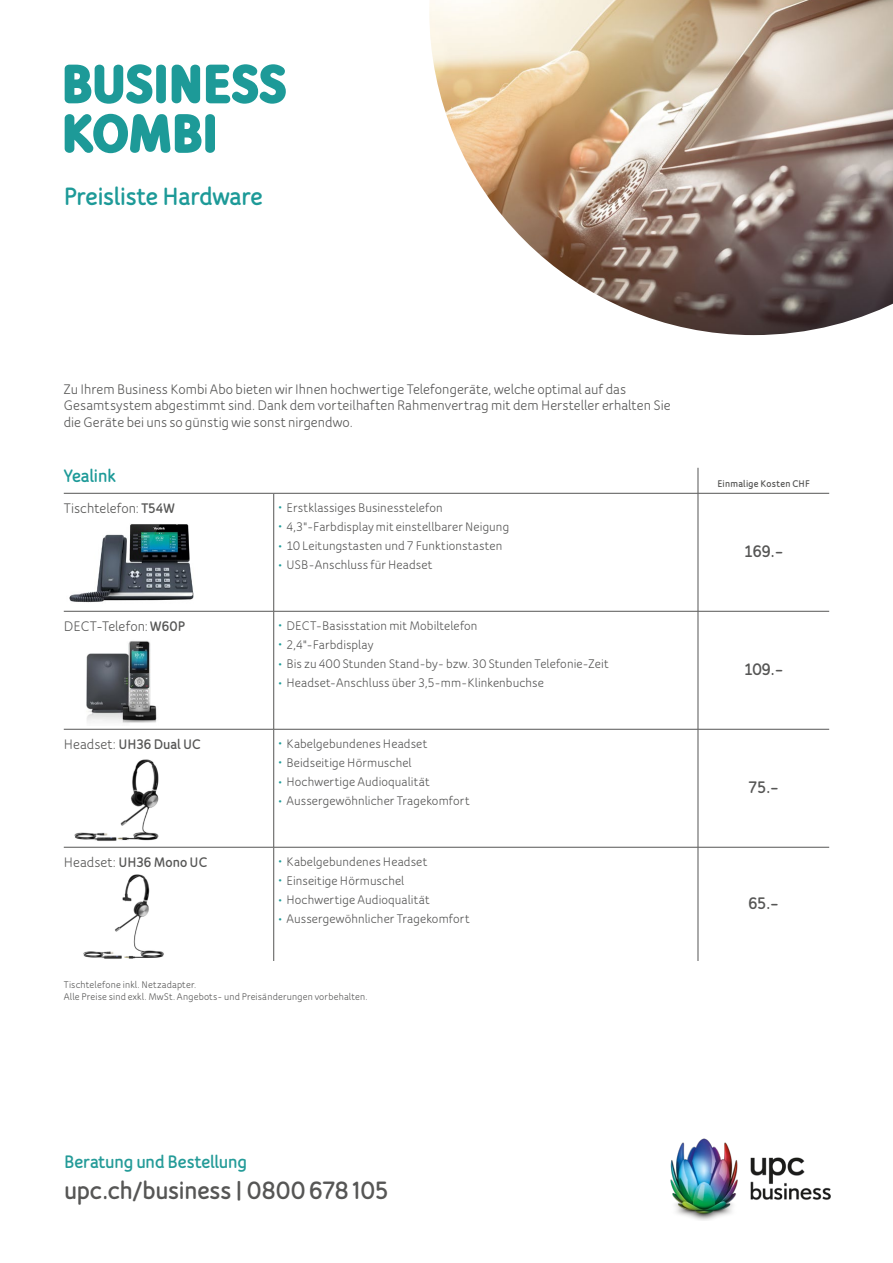
<style>
.page{position:relative;width:893px;height:1263px;background:#fff}
.page>*{position:absolute;margin:0;border:0;box-sizing:border-box;transform-origin:0 0}
.Titel_Sheets{font:900 60px/49.5px "Bloom Speak Title";letter-spacing:-.005em;color:#1d9a98}
.t1{font:800 27px "Bloom Speak Title";letter-spacing:-.005em;color:#565655}
.Lead_18_19{font:800 27px "Bloom Speak Title";letter-spacing:-.005em;color:#1d9a98}
.t2{font:800 19.5px "Bloom Speak Title";letter-spacing:-.005em;color:#249b98}
.Zwischentitel_13pt_h{font:800 19.5px "Bloom Speak Title";letter-spacing:-.005em;color:#1d9a98}
.Preis{font:800 18px "Bloom Speak Title";color:#565655}
.Grund_10_11{font:500 15px/16.5px "Bloom Speak Body";color:#565655}
.t3{font:800 15px "Bloom Speak Title";color:#565655}
.t4{font:500 13.5px "Bloom Speak Body";letter-spacing:.005em;color:#565655}
.Fussnote{font:500 10.5px/12px "Bloom Speak Body";letter-spacing:.015em;color:#565655}
.Tab_Kopf_7pt_klein{font:800 10.5px "Bloom Speak Title";letter-spacing:.025em;color:#565655}
.s1{font-family:"Bloom Speak Title";font-weight:800}
.s2{font-family:"Bloom Speak Title";font-weight:800;font-size:21px;color:#1d9a98}
.s3{font-family:"Bloom Speak Body";font-weight:500}
</style>
<div class="page">
<img style="left:429px;top:0;width:464px;height:335px">
<img style="left:670px;top:1138px;width:161px;height:82px">
<svg style="left:698px;top:468px;width:1px;height:25px"></svg>
<hr style="left:64px;top:493px;width:210px;height:1px;background:#565655">
<hr style="left:274px;top:493px;width:424px;height:1px;background:#565655">
<hr style="left:273px;top:493px;width:1px;height:118px;background:#565655">
<hr style="left:698px;top:493px;width:131px;height:1px;background:#565655">
<hr style="left:698px;top:493px;width:1px;height:118px;background:#565655">
<hr style="left:64px;top:611px;width:210px;height:1px;background:#565655">
<hr style="left:274px;top:611px;width:424px;height:1px;background:#565655">
<hr style="left:698px;top:611px;width:131px;height:1px;background:#565655">
<hr style="left:273px;top:611px;width:1px;height:118px;background:#565655">
<hr style="left:698px;top:611px;width:1px;height:118px;background:#565655">
<hr style="left:64px;top:729px;width:210px;height:1px;background:#565655">
<hr style="left:274px;top:729px;width:424px;height:1px;background:#565655">
<hr style="left:273px;top:729px;width:1px;height:118px;background:#565655">
<hr style="left:698px;top:729px;width:131px;height:1px;background:#565655">
<hr style="left:698px;top:729px;width:1px;height:118px;background:#565655">
<hr style="left:64px;top:847px;width:210px;height:1px;background:#565655">
<hr style="left:274px;top:847px;width:424px;height:1px;background:#565655">
<hr style="left:273px;top:847px;width:1px;height:114px;background:#565655">
<hr style="left:698px;top:847px;width:131px;height:1px;background:#565655">
<hr style="left:698px;top:847px;width:1px;height:114px;background:#565655">
<img style="left:69px;top:524px;width:125px;height:79px">
<img style="left:86px;top:641px;width:71px;height:82px">
<img style="left:74px;top:759px;width:85px;height:82px">
<img style="left:83px;top:874px;width:81px;height:85px">
<p class="Titel_Sheets" style="left:62px;top:59px;width:226px">BUSINESS<br>KOMBI</p>
<p class="Lead_18_19" style="left:64px;top:181px;width:200px">Preisliste Hardware</p>
<p class="Grund_10_11" style="left:64px;top:381px;width:608px">Zu Ihrem Business Kombi Abo bieten wir Ihnen hochwertige Telefongeräte, welche optimal auf das<br>Gesamtsystem abgestimmt sind. Dank dem vorteilhaften Rahmenvertrag mit dem Hersteller erhalten Sie die Geräte bei uns so günstig wie sonst nirgendwo.</p>
<p class="Zwischentitel_13pt_h" style="left:64px;top:464px;width:53px">Yealink</p>
<p class="Grund_10_11" style="left:64px;top:500px;width:112px">Tischtelefon: <span class="s1">T54W</span></p>
<p class="t4" style="left:278px;top:499px;width:166px"><span class="s2">·</span> Erstklassiges Businesstelefon</p>
<p class="t4" style="left:278px;top:519px;width:233px"><span class="s2">·</span> 4,3"-Farbdisplay mit einstellbarer Neigung</p>
<p class="t4" style="left:278px;top:538px;width:226px"><span class="s2">·</span> 10 Leitungstasten und 7 Funktionstasten</p>
<p class="t4" style="left:278px;top:557px;width:156px"><span class="s2">·</span> USB-Anschluss für Headset</p>
<p class="Grund_10_11" style="left:64px;top:618px;width:123px">DECT-Telefon: <span class="s1">W60P</span></p>
<p class="t4" style="left:278px;top:617px;width:201px"><span class="s2">·</span> DECT-Basisstation mit Mobiltelefon</p>
<p class="t4" style="left:278px;top:637px;width:97px"><span class="s2">·</span> 2,4"-Farbdisplay</p>
<p class="t4" style="left:278px;top:656px;width:332px"><span class="s2">·</span> Bis zu 400 Stunden Stand-by- bzw. 30 Stunden Telefonie-Zeit</p>
<p class="t4" style="left:278px;top:675px;width:267px"><span class="s2">·</span> Headset-Anschluss über 3,5-mm-Klinkenbuchse</p>
<p class="t3" style="left:64px;top:735px;width:139px"><span class="s3">Headset:</span> UH36 Dual UC</p>
<p class="t4" style="left:278px;top:735px;width:151px"><span class="s2">·</span> Kabelgebundenes Headset</p>
<p class="t4" style="left:278px;top:755px;width:135px"><span class="s2">·</span> Beidseitige Hörmuschel</p>
<p class="t4" style="left:278px;top:774px;width:153px"><span class="s2">·</span> Hochwertige Audioqualität</p>
<p class="t4" style="left:278px;top:793px;width:193px"><span class="s2">·</span> Aussergewöhnlicher Tragekomfort</p>
<p class="t3" style="left:64px;top:853px;width:145px"><span class="s3">Headset:</span> UH36 Mono UC</p>
<p class="t4" style="left:278px;top:853px;width:151px"><span class="s2">·</span> Kabelgebundenes Headset</p>
<p class="t4" style="left:278px;top:873px;width:128px"><span class="s2">·</span> Einseitige Hörmuschel</p>
<p class="t4" style="left:278px;top:892px;width:153px"><span class="s2">·</span> Hochwertige Audioqualität</p>
<p class="t4" style="left:278px;top:911px;width:193px"><span class="s2">·</span> Aussergewöhnlicher Tragekomfort</p>
<p class="Fussnote" style="left:64px;top:979px;width:305px">Tischtelefone inkl. Netzadapter.<br>Alle Preise sind exkl. MwSt. Angebots- und Preisänderungen vorbehalten.</p>
<p class="Tab_Kopf_7pt_klein" style="left:717px;top:477px;width:94px">Einmalige Kosten CHF</p>
<p class="Preis" style="left:744px;top:540px;width:41px">169.–</p>
<p class="Preis" style="left:744px;top:658px;width:41px">109.–</p>
<p class="Preis" style="left:748px;top:776px;width:32px">75.–</p>
<p class="Preis" style="left:748px;top:892px;width:32px">65.–</p>
<p class="t2" style="left:64px;top:1150px;width:184px">Beratung und Bestellung</p>
<p class="t1" style="left:64px;top:1174px;width:325px">upc.ch/business | 0800678105</p>
</div>
